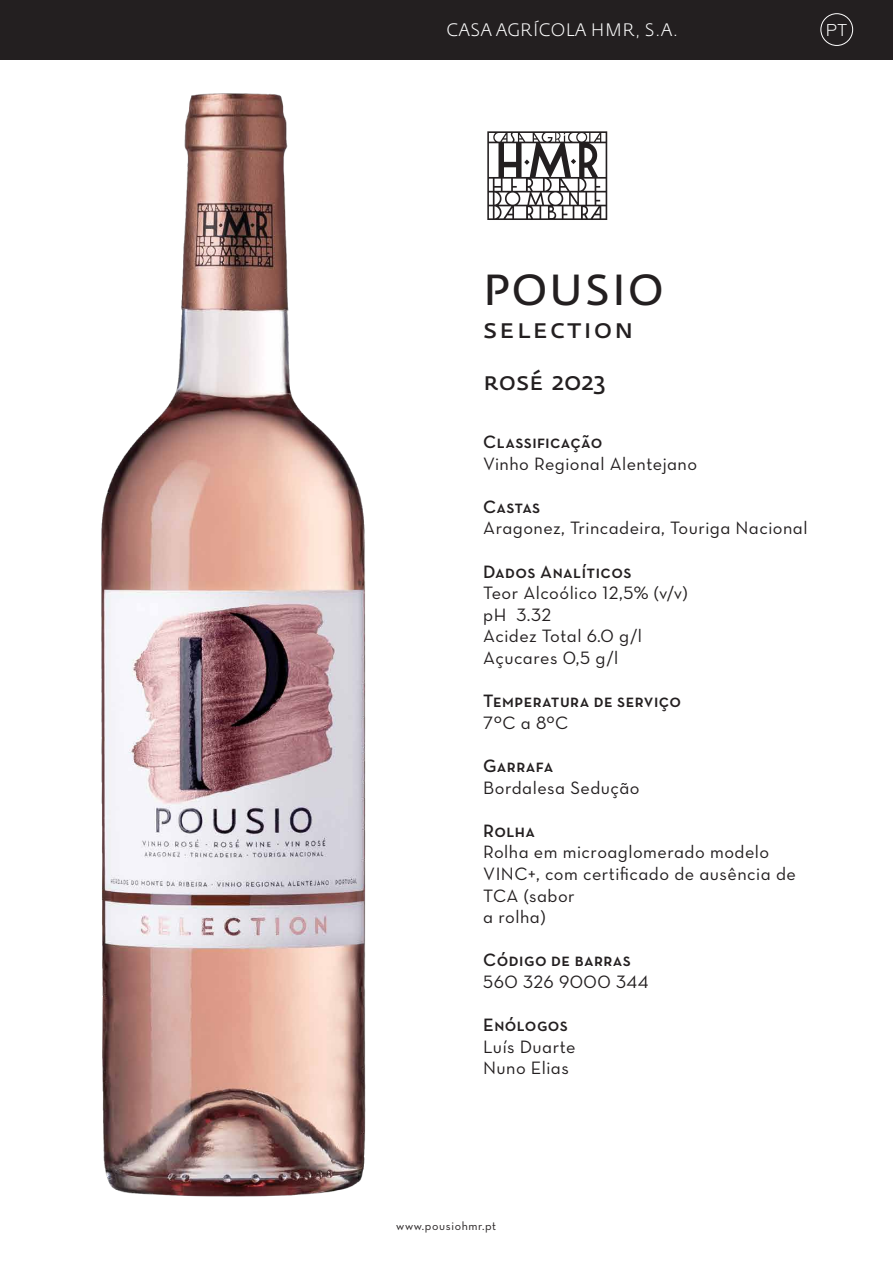
<style>
.page{position:relative;width:893px;height:1263px;background:#fff}
.page>*{position:absolute;margin:0;border:0;box-sizing:border-box;transform-origin:0 0}
.t1{font:43.05px "Fedra Sans Normal SC";letter-spacing:.05em;color:#231f20}
.t2{font:27px "Fedra Sans Normal SC";letter-spacing:.07em;color:#231f20}
.t3{font:25.2px "Fedra Sans Normal SC";color:#231f20}
.t4{font:18.15px/21.6px "Neutra Text Book Alt";letter-spacing:.025em;color:#231f20}
.t5{font:18.15px "Neutra Text TF Demi SC";letter-spacing:.025em;color:#231f20}
.t6{font:300 17.85px "Fedra Sans Std";letter-spacing:.025em;color:#fff}
.t7{font:300 17.85px "Ezzo";color:#fff}
.t8{font:12px "Neutra Text Book Alt";letter-spacing:.05em;color:#231f20}
</style>
<div class="page">
<img style="left:101px;top:93px;width:265px;height:1104px">
<svg style="left:487px;top:131px;width:120px;height:89px"></svg>
<div style="left:0;top:0;width:893px;height:60px;background:#231f20"></div>
<div style="left:820px;top:13px;width:33px;height:33px;border:1px solid #fff;border-radius:50%"></div>
<p class="t6" style="left:446px;top:18px;width:233px">CASA AGRÍCOLA HMR, S.A.</p>
<p class="t7" style="left:826px;top:19px;width:23px">PT</p>
<h1 class="t1" style="left:483px;top:267px;width:182px">POUSIO</h1>
<h2 class="t2" style="left:483px;top:314px;width:152px">selection</h2>
<h3 class="t3" style="left:483px;top:368px;width:124px">rosé 2023</h3>
<p class="t5" style="left:483px;top:431px;width:121px">Classificação</p>
<p class="t4" style="left:483px;top:452px;width:215px">Vinho Regional Alentejano</p>
<p class="t5" style="left:483px;top:495px;width:59px">Castas</p>
<p class="t4" style="left:483px;top:517px;width:326px">Aragonez, Trincadeira, Touriga Nacional</p>
<p class="t5" style="left:483px;top:560px;width:150px">Dados Analíticos</p>
<p class="t4" style="left:483px;top:582px;width:206px">Teor Alcoólico 12,5% (v/v) pH 3.32<br>Acidez Total 6.0 g/l<br>Açucares 0,5 g/l</p>
<p class="t5" style="left:483px;top:690px;width:199px">Temperatura de serviço</p>
<p class="t4" style="left:483px;top:711px;width:87px">7ºC a 8ºC</p>
<p class="t5" style="left:483px;top:755px;width:72px">Garrafa</p>
<p class="t4" style="left:483px;top:776px;width:158px">Bordalesa Sedução</p>
<p class="t5" style="left:483px;top:819px;width:53px">Rolha</p>
<p class="t4" style="left:483px;top:841px;width:314px">Rolha em microaglomerado modelo<br>VINC+, com certificado de ausência de<br>TCA (sabor<br>a rolha)</p>
<p class="t5" style="left:483px;top:949px;width:149px">Código de barras</p>
<p class="t4" style="left:483px;top:971px;width:167px">560 326 9000 344</p>
<p class="t5" style="left:483px;top:1014px;width:86px">Enólogos</p>
<p class="t4" style="left:483px;top:1035px;width:94px">Luís Duarte<br>Nuno Elias</p>
<p class="t8" style="left:396px;top:1218px;width:102px">www.pousiohmr.pt</p>
</div>
